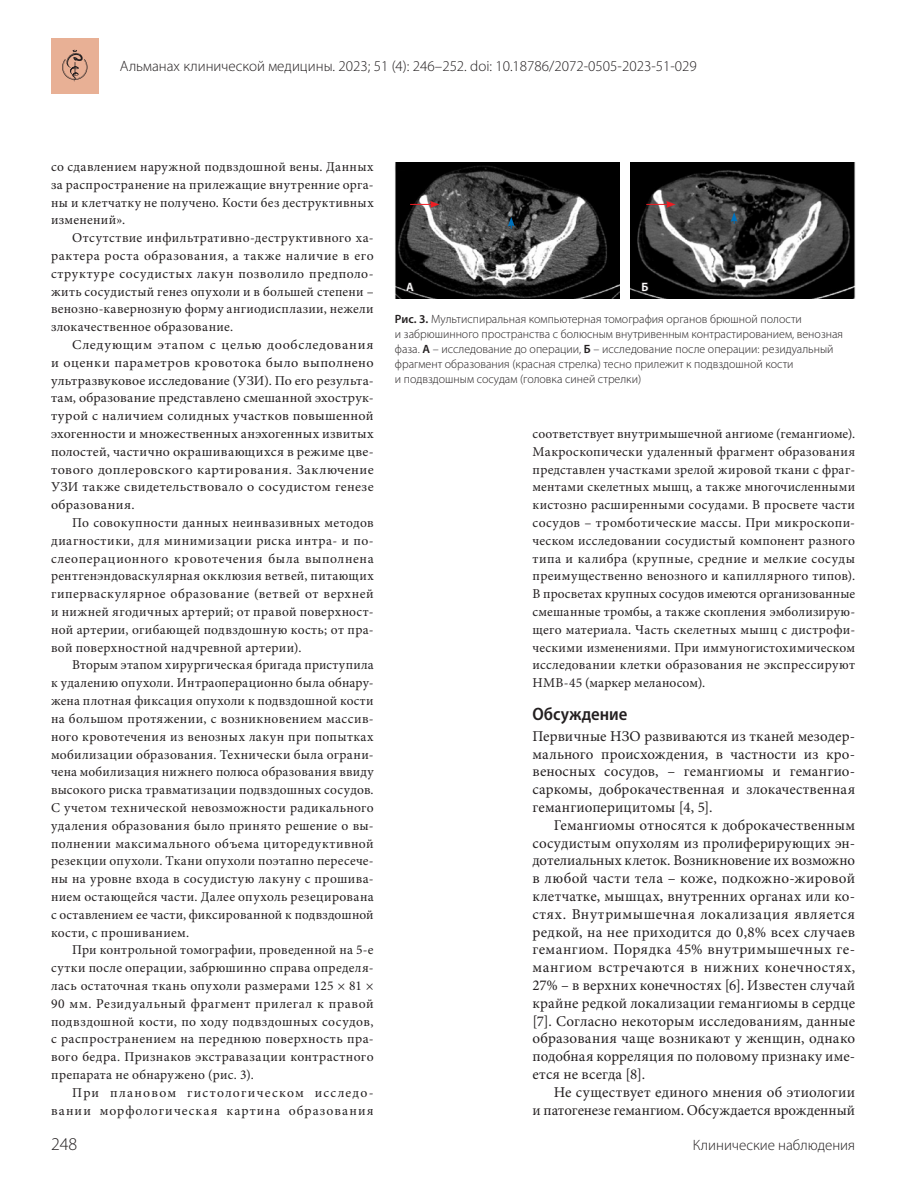
<style>
.page{position:relative;width:919px;height:1191px;background:#fff}
.page>*{position:absolute;margin:0;border:0;box-sizing:border-box;transform-origin:0 0}
.Загаловок-2{font:600 semi-condensed 18px "Myriad Pro";color:#231f20}
.t1{font:300 18px "Myriad Pro";color:#231f20}
.Main{font:15px/17.9px "Minion Pro";letter-spacing:.005em;color:#231f20;text-align:justify}
.Main-00{font:15px/17.9px "Minion Pro";letter-spacing:.015em;color:#231f20;text-align:justify}
.t2{font:300 15px "Myriad Pro";color:#231f20}
.Main-2{font:13.5px/17.9px "Minion Pro";letter-spacing:.03em;color:#231f20;text-align:justify}
.Main-3{font:13.5px/17.9px "Minion Pro";letter-spacing:.03em;color:#231f20;text-align:justify;scale:1.05 1}
.Main-4{font:13.5px/17.9px "Minion Pro";letter-spacing:.085em;color:#231f20;text-align:right}
.Рисунок_Подпись{font:300 12px/15px "Myriad Pro";color:#231f20}
.Рисунок_Буква_в_рису{font:600 12px "Myriad Pro";color:#fff}
.s1{font-weight:600}
</style>
<div class="page">
<img style="left:395px;top:163px;width:460px;height:135px">
<svg style="left:404px;top:272px;width:11px;height:20px"></svg>
<svg style="left:640px;top:281px;width:9px;height:11px"></svg>
<div style="left:620px;top:156px;width:9px;height:145px;background:#fff"></div>
<svg style="left:410px;top:201px;width:29px;height:7px"></svg>
<svg style="left:646px;top:201px;width:29px;height:7px"></svg>
<svg style="left:730px;top:212px;width:7px;height:12px"></svg>
<svg style="left:507px;top:217px;width:7px;height:12px"></svg>
<div style="left:51px;top:38px;width:48px;height:55px;background:#e8b095"></div>
<svg style="left:62px;top:50px;width:25px;height:32px"></svg>
<p class="t2" style="left:120px;top:57px;width:578px">Альманах клинической медицины. 2023; 51 (4): 246–252. doi: 10.18786/2072-0505-2023-51-029</p>
<p class="Main-2" style="left:51px;top:158px;width:324px">со сдавлением наружной подвздошной вены. Данных за распространение на прилежащие внутренние орга&shy;ны и клетчатку не получено. Кости без деструктивных изменений».</p>
<p class="Main-2" style="left:51px;top:229px;width:324px;text-indent:21px">Отсутствие инфильтративно-деструктивного ха&shy;рактера роста образования, а также наличие в его структуре сосудистых лакун позволило предполо&shy;жить сосудистый генез опухоли и в большей степени – венозно-кавернозную форму ангиодисплазии, нежели злокачественное образование.</p>
<p class="Main-3" style="left:51px;top:336px;width:309px;text-indent:21px">Следующим этапом с целью дообследования и оценки параметров кровотока было выполнено ультразвуковое исследование (УЗИ). По его результа&shy;там, образование представлено смешанной эхострук&shy;турой с наличием солидных участков повышенной эхогенности и множественных анэхогенных извитых полостей, частично окрашивающихся в режиме цве&shy;тового доплеровского картирования. Заключение УЗИ также свидетельствовало о сосудистом генезе образования.</p>
<p class="Main-2" style="left:51px;top:514px;width:324px;text-indent:21px">По совокупности данных неинвазивных методов диагностики, для минимизации риска интра- и по&shy;слеоперационного кровотечения была выполнена рентгенэндоваскулярная окклюзия ветвей, питающих гиперваскулярное образование (ветвей от верхней и нижней ягодичных артерий; от правой поверхност&shy;ной артерии, огибающей подвздошную кость; от пра&shy;вой поверхностной надчревной артерии).</p>
<p class="Main-2" style="left:51px;top:656px;width:324px;text-indent:21px">Вторым этапом хирургическая бригада приступила к удалению опухоли. Интраоперационно была обнару&shy;жена плотная фиксация опухоли к подвздошной кости на большом протяжении, с возникновением массив&shy;ного кровотечения из венозных лакун при попытках мобилизации образования. Технически была ограни&shy;чена мобилизация нижнего полюса образования ввиду высокого риска травматизации подвздошных сосудов.<br>С учетом технической невозможности радикального удаления образования было принято решение о вы&shy;полнении максимального объема циторедуктивной резекции опухоли. Ткани опухоли поэтапно пересече&shy;ны на уровне входа в сосудистую лакуну с прошива&shy;нием остающейся части. Далее опухоль резецирована с оставлением ее части, фиксированной к подвздошной кости, с прошиванием.</p>
<p class="Main-2" style="left:51px;top:941px;width:324px;text-indent:21px">При контрольной томографии, проведенной на 5‑е сутки после операции, забрюшинно справа определя&shy;лась остаточная ткань опухоли размерами 125 × 81 × 90 мм. Резидуальный фрагмент прилегал к правой подвздошной кости, по ходу подвздошных сосудов, с распространением на переднюю поверхность пра&shy;вого бедра. Признаков экстравазации контрастного препарата не обнаружено (рис. 3).</p>
<p class="Main-4" style="left:51px;top:1083px;width:324px">При плановом гистологическом исследо&shy;вании морфологическая картина образования</p>
<p class="Рисунок_Буква_в_рису" style="left:406px;top:279px;width:9px">А</p>
<p class="Рисунок_Буква_в_рису" style="left:641px;top:279px;width:8px">Б</p>
<p class="Рисунок_Подпись" style="left:395px;top:311px;width:449px"><span class="s1">Рис. 3.</span> Мультиспиральная компьютерная томография органов брюшной полости<br>и забрюшинного пространства с болюсным внутривенным контрастированием, венозная фаза. <span class="s1">А</span> – исследование до операции, <span class="s1">Б</span> – исследование после операции: резидуальный фрагмент образования (красная стрелка) тесно прилежит к подвздошной кости<br>и подвздошным сосудам (головка синей стрелки)</p>
<p class="Main-2" style="left:532px;top:425px;width:324px">соответствует внутримышечной ангиоме (гемангиоме).<br>Макроскопически удаленный фрагмент образования представлен участками зрелой жировой ткани с фраг&shy;ментами скелетных мышц, а также многочисленными кистозно расширенными сосудами. В просвете части сосудов – тромботические массы. При микроскопи&shy;ческом исследовании сосудистый компонент разного типа и калибра (крупные, средние и мелкие сосуды преимущественно венозного и капиллярного типов).<br>В просветах крупных сосудов имеются организованные смешанные тромбы, а также скопления эмболизирую&shy;щего материала. Часть скелетных мышц с дистрофи&shy;ческими изменениями. При иммуногистохимическом исследовании клетки образования не экспрессируют HMB‑45 (маркер меланосом).</p>
<p class="Загаловок-2" style="left:532px;top:704px;width:96px">Обсуждение</p>
<p class="Main-00" style="left:532px;top:727px;width:324px">Первичные НЗО развиваются из тканей мезодер&shy;мального происхождения, в частности из кро&shy;веносных сосудов, – гемангиомы и гемангио&shy;саркомы, доброкачественная и злокачественная гемангиоперицитомы [4, 5].</p>
<p class="Main" style="left:532px;top:816px;width:324px;text-indent:21px">Гемангиомы относятся к доброкачественным сосудистым опухолям из пролиферирующих эн&shy;дотелиальных клеток. Возникновение их возможно в любой части тела – коже, подкожно-жировой клетчатке, мышцах, внутренних органах или ко&shy;стях. Внутримышечная локализация является редкой, на нее приходится до 0,8% всех случаев гемангиом. Порядка 45% внутримышечных ге&shy;мангиом встречаются в нижних конечностях, 27% – в верхних конечностях [6]. Известен случай крайне редкой локализации гемангиомы в сердце [7]. Согласно некоторым исследованиям, данные образования чаще возникают у женщин, однако подобная корреляция по половому признаку име&shy;ется не всегда [8].</p>
<p class="Main" style="left:532px;top:1083px;width:324px;text-align:right">Не существует единого мнения об этиологии<br>и патогенезе гемангиом. Обсуждается врожденный</p>
<h1 class="t1" style="left:51px;top:1133px;width:28px">248</h1>
<p class="t2" style="left:692px;top:1136px;width:164px">Клинические наблюдения</p>
</div>
